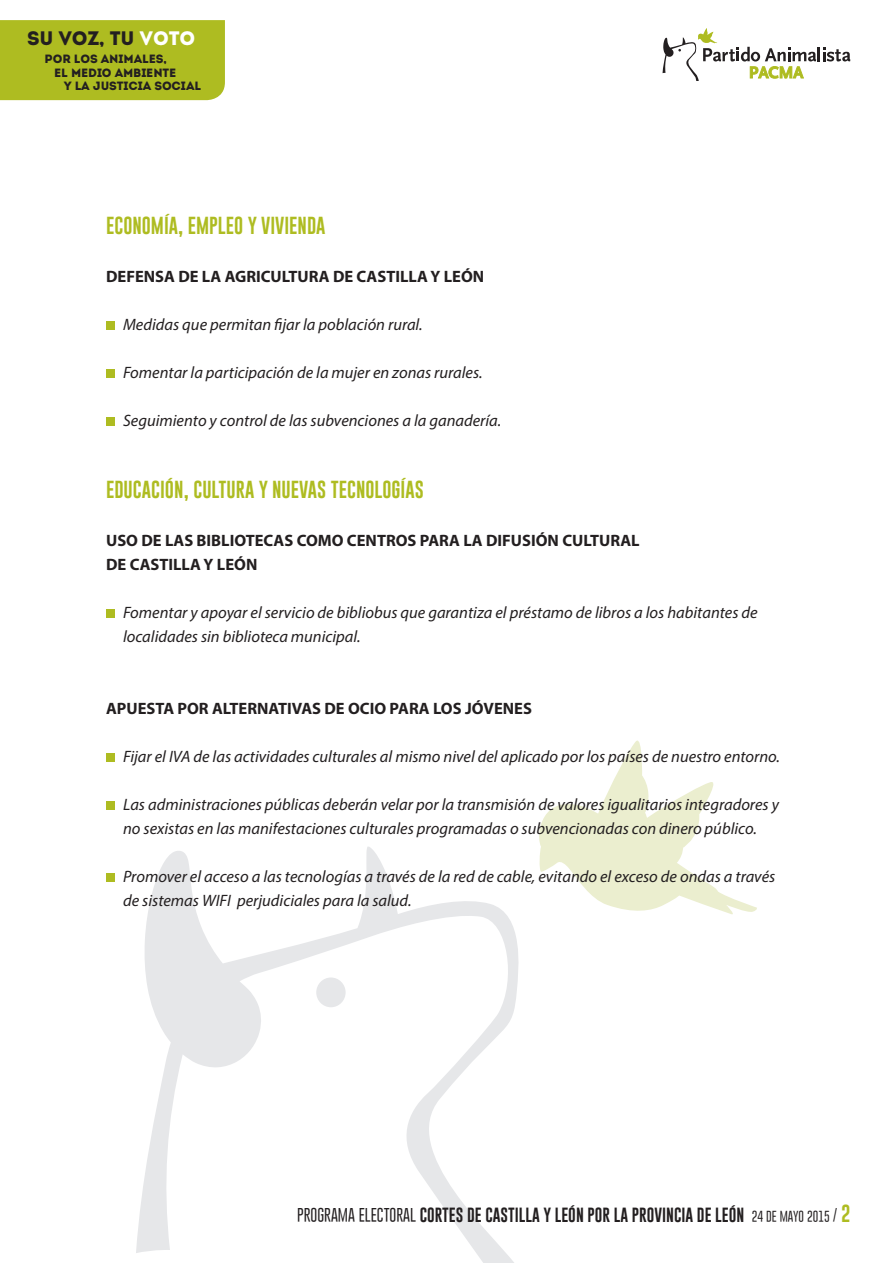
<style>
.page{position:relative;width:893px;height:1263px;background:#fff}
.page>*{position:absolute;margin:0;border:0;box-sizing:border-box;transform-origin:0 0}
.t1{font:19.5px "Intro";letter-spacing:-.01em;color:#231f20}
.Sangría_francesa{font:18px "Gobold";color:#aebc21}
.Sangría_francesa-2{font:italic 16.5px/24px "Myriad Pro";color:#231f20}
.Sangría_francesa-3{font:700 16.5px/24px "Myriad Pro";color:#231f20}
.t2{font:15px "Gobold";color:#231f20}
.t3{font:12px "Intro";letter-spacing:-.01em;color:#231f20}
.s1{color:#fff}
.s2{font-weight:300}
.s3{font-weight:300;font-size:12px}
.s4{font-size:18px;color:#aebc21}
</style>
<div class="page">
<div style="left:0;top:20px;width:225px;height:80px;background:#aebc21"></div>
<svg style="left:539px;top:740px;width:218px;height:175px"></svg>
<svg style="left:136px;top:846px;width:412px;height:417px"></svg>
<div style="left:316px;top:977px;width:30px;height:30px;background:#e6e7e9;border-radius:50%"></div>
<hr style="left:817px;top:47px;width:3px;height:14px;background:#231f20">
<svg style="left:823px;top:47px;width:27px;height:14px"></svg>
<svg style="left:662px;top:28px;width:154px;height:53px"></svg>
<div style="left:106px;top:321px;width:9px;height:9px;background:#aebc21"></div>
<div style="left:106px;top:369px;width:9px;height:9px;background:#aebc21"></div>
<div style="left:106px;top:417px;width:9px;height:9px;background:#aebc21"></div>
<div style="left:106px;top:609px;width:9px;height:9px;background:#aebc21"></div>
<div style="left:106px;top:753px;width:9px;height:9px;background:#aebc21"></div>
<div style="left:106px;top:801px;width:9px;height:9px;background:#aebc21"></div>
<div style="left:106px;top:873px;width:9px;height:9px;background:#aebc21"></div>
<p class="t1" style="left:27px;top:27px;width:170px">SU VOZ, TU <span class="s1">VOTO</span></p>
<p class="t3" style="left:45px;top:52px;width:124px">POR LOS ANIMALES,</p>
<p class="t3" style="left:54px;top:65px;width:124px">EL MEDIO AMBIENTE</p>
<p class="t3" style="left:64px;top:79px;width:139px">Y LA JUSTICIA SOCIAL</p>
<p class="Sangría_francesa" style="left:106px;top:214px;width:221px">ECONOMÍA, EMPLEO Y VIVIENDA</p>
<p class="Sangría_francesa-3" style="left:106px;top:264px;width:380px">DEFENSA DE LA AGRICULTURA DE CASTILLA Y LEÓN</p>
<p class="Sangría_francesa-2" style="left:123px;top:312px;width:301px">Medidas que permitan fijar la población rural.</p>
<p class="Sangría_francesa-2" style="left:123px;top:360px;width:361px">Fomentar la participación de la mujer en zonas rurales.</p>
<p class="Sangría_francesa-2" style="left:123px;top:408px;width:380px">Seguimiento y control de las subvenciones a la ganadería.</p>
<p class="Sangría_francesa" style="left:106px;top:478px;width:319px">EDUCACIÓN, CULTURA Y NUEVAS TECNOLOGÍAS</p>
<p class="Sangría_francesa-3" style="left:106px;top:528px;width:535px">USO DE LAS BIBLIOTECAS COMO CENTROS PARA LA DIFUSIÓN CULTURAL<br>DE CASTILLA Y LEÓN</p>
<p class="Sangría_francesa-2" style="left:123px;top:600px;width:636px">Fomentar y apoyar el servicio de bibliobus que garantiza el préstamo de libros a los habitantes de localidades sin biblioteca municipal.</p>
<p class="Sangría_francesa-3" style="left:106px;top:696px;width:427px">APUESTA POR ALTERNATIVAS DE OCIO PARA LOS JÓVENES</p>
<p class="Sangría_francesa-2" style="left:123px;top:744px;width:658px">Fijar el IVA de las actividades culturales al mismo nivel del aplicado por los países de nuestro entorno.</p>
<p class="Sangría_francesa-2" style="left:123px;top:792px;width:657px">Las administraciones públicas deberán velar por la transmisión de valores igualitarios integradores y no sexistas en las manifestaciones culturales programadas o subvencionadas con dinero público.</p>
<p class="Sangría_francesa-2" style="left:123px;top:864px;width:654px">Promover el acceso a las tecnologías a través de la red de cable, evitando el exceso de ondas a través de sistemas WIFI perjudiciales para la salud.</p>
<p class="t2" style="left:297px;top:1205px;width:555px"><span class="s2">PROGRAMA ELECTORAL</span> CORTES DE CASTILLA Y LEÓN POR LA PROVINCIA DE LEÓN <span class="s3">24 DE MAYO 2015</span> <span class="s2">/</span> <span class="s4">2</span></p>
</div>
